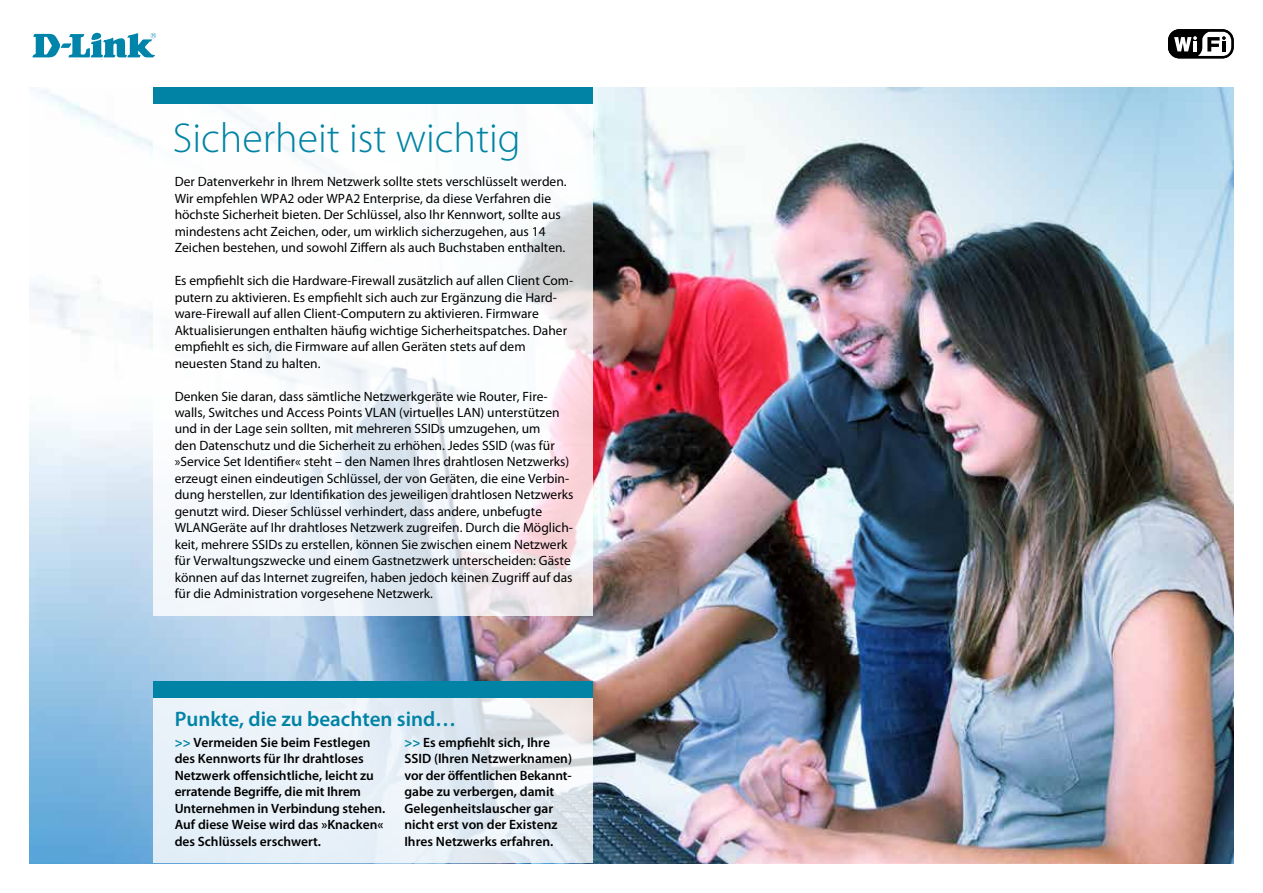
<style>
.page{position:relative;width:1263px;height:893px;background:#fff}
.page>*{position:absolute;margin:0;border:0;box-sizing:border-box;transform-origin:0 0}
.t1{font:300 42px "Myriad Pro";color:#0083a5}
.t2{font:600 21px "Myriad Pro";color:#0083a5}
.t3{font:13.5px/16.5px "Myriad Pro";color:#000}
.t4{font:600 13.5px/16.5px "Myriad Pro";color:#000}
.s1{font-weight:700;color:#0083a5}
</style>
<div class="page">
<img style="left:30px;top:87px;width:1203px;height:776px">
<svg style="left:153px;top:698px;width:440px;height:165px;background:#e6eef5"></svg>
<svg style="left:153px;top:104px;width:440px;height:511px"></svg>
<div style="left:153px;top:87px;width:440px;height:17px;background:#0083a5"></div>
<svg style="left:32px;top:33px;width:124px;height:25px"></svg>
<div style="left:1168px;top:26px;width:65px;height:36px;background:linear-gradient(to right,#fff,#fff)"></div>
<svg style="left:1168px;top:31px;width:65px;height:28px"></svg>
<svg style="left:1168px;top:30px;width:65px;height:28px"></svg>
<div style="left:153px;top:681px;width:440px;height:17px;background:#0083a5"></div>
<h1 class="t1" style="left:173px;top:115px;width:349px">Sicherheit ist wichtig</h1>
<p class="t3" style="left:175px;top:173px;width:393px">Der Datenverkehr in Ihrem Netzwerk sollte stets verschlüsselt werden.<br>Wir empfehlen WPA2 oder WPA2 Enterprise, da diese Verfahren die höchste Sicherheit bieten. Der Schlüssel, also Ihr Kennwort, sollte aus mindestens acht Zeichen, oder, um wirklich sicherzugehen, aus 14<br>Zeichen bestehen, und sowohl Ziffern als auch Buchstaben enthalten.</p>
<p class="t3" style="left:175px;top:272px;width:400px">Es empfiehlt sich die Hardware-Firewall zusätzlich auf allen Client Com&shy;putern zu aktivieren. Es empfiehlt sich auch zur Ergänzung die Hard&shy;ware-Firewall auf allen Client-Computern zu aktivieren. Firmware Aktualisierungen enthalten häufig wichtige Sicherheitspatches. Daher empfiehlt es sich, die Firmware auf allen Geräten stets auf dem neuesten Stand zu halten.</p>
<p class="t3" style="left:175px;top:387px;width:400px">Denken Sie daran, dass sämtliche Netzwerkgeräte wie Router, Fire&shy;walls, Switches und Access Points VLAN (virtuelles LAN) unterstützen und in der Lage sein sollten, mit mehreren SSIDs umzugehen, um<br>den Datenschutz und die Sicherheit zu erhöhen. Jedes SSID (was für »Service Set Identifier« steht – den Namen Ihres drahtlosen Netzwerks) erzeugt einen eindeutigen Schlüssel, der von Geräten, die eine Verbin&shy;dung herstellen, zur Identifikation des jeweiligen drahtlosen Netzwerks genutzt wird. Dieser Schlüssel verhindert, dass andere, unbefugte WLANGeräte auf Ihr drahtloses Netzwerk zugreifen. Durch die Möglich&shy;keit, mehrere SSIDs zu erstellen, können Sie zwischen einem Netzwerk für Verwaltungszwecke und einem Gastnetzwerk unterscheiden: Gäste können auf das Internet zugreifen, haben jedoch keinen Zugriff auf das für die Administration vorgesehene Netzwerk.</p>
<h2 class="t2" style="left:175px;top:705px;width:283px">Punkte, die zu beachten sind…</h2>
<p class="t4" style="left:175px;top:734px;width:212px"><span class="s1">&gt;&gt;</span> Vermeiden Sie beim Festlegen des Kennworts für Ihr drahtloses Netzwerk offensichtliche, leicht zu erratende Begriffe, die mit Ihrem Unternehmen in Verbindung stehen.<br>Auf diese Weise wird das »Knacken« des Schlüssels erschwert.</p>
<p class="t4" style="left:404px;top:734px;width:169px"><span class="s1">&gt;&gt;</span> Es empfiehlt sich, Ihre<br>SSID (Ihren Netzwerknamen) vor der öffentlichen Bekannt&shy;gabe zu verbergen, damit<br>Gelegenheitslauscher gar nicht erst von der Existenz<br>Ihres Netzwerks erfahren.</p>
</div>
